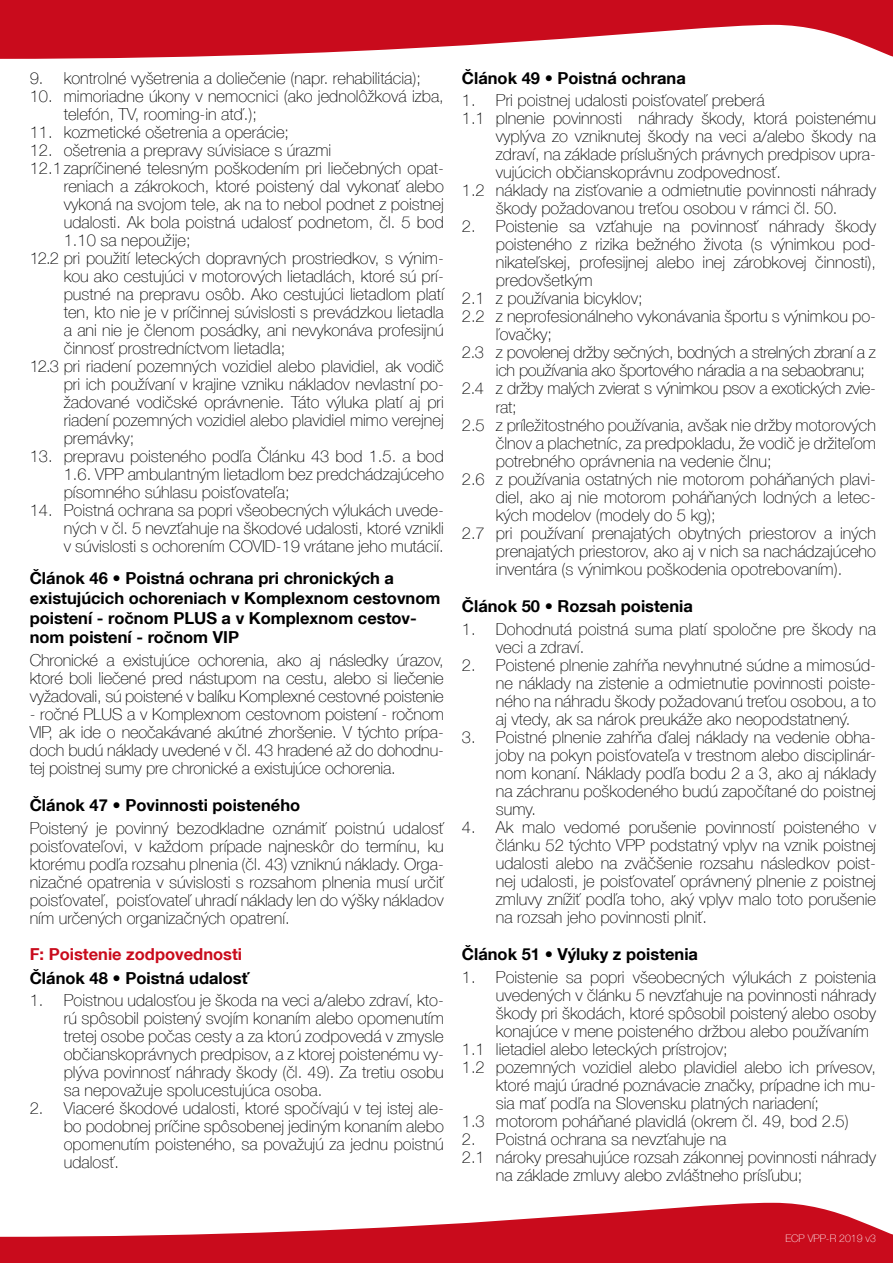
<style>
.page{position:relative;width:893px;height:1263px;background:#fff}
.page>*{position:absolute;margin:0;border:0;box-sizing:border-box;transform-origin:0 0}
.t1{font:100 16.5px/18px "Helvetica Neue LT Com";color:#000;text-align:justify}
.t2{font:700 16.5px/19.8px "Helvetica Neue LT Com";color:#000}
.t3{font:100 16.5px "Helvetica Neue LT Com";letter-spacing:-.02em;color:#000}
.t4{font:700 16.5px "Helvetica Neue LT Com";color:#c90b1c}
.t5{font:100 10.5px "Helvetica Neue LT Com";color:#fff}
</style>
<div class="page">
<svg style="left:0;top:0;width:893px;height:59px;fill:#c90b1c"></svg>
<svg style="left:0;top:1202px;width:893px;height:61px;fill:#c90b1c"></svg>
<p class="t1" style="left:30px;top:69px;width:393px">9. kontrolné vyšetrenia a doliečenie (napr. rehabilitácia);</p>
<p class="t1" style="left:64px;top:87px;width:382px;text-indent:-34px">10. mimoriadne úkony v nemocnici (ako jednolôžková izba, telefón, TV, rooming-in atď.);</p>
<p class="t1" style="left:30px;top:123px;width:261px">11. kozmetické ošetrenia a operácie;</p>
<p class="t1" style="left:30px;top:141px;width:303px">12. ošetrenia a prepravy súvisiace s úrazmi</p>
<p class="t1" style="left:30px;top:159px;width:416px">12.1zapríčinené telesným poškodením pri liečebných opat-</p>
<p class="t1" style="left:64px;top:177px;width:382px">reniach a zákrokoch, ktoré poistený dal vykonať alebo</p>
<p class="t1" style="left:64px;top:195px;width:382px">vykoná na svojom tele, ak na to nebol podnet z poistnej</p>
<p class="t1" style="left:64px;top:213px;width:382px">udalosti. Ak bola poistná udalosť podnetom, čl. 5 bod</p>
<p class="t1" style="left:64px;top:231px;width:128px">1.10 sa nepoužije;</p>
<p class="t1" style="left:30px;top:249px;width:416px">12.2 pri použití leteckých dopravných prostriedkov, s výnim-</p>
<p class="t1" style="left:64px;top:267px;width:382px">kou ako cestujúci v motorových lietadlách, ktoré sú prí-</p>
<p class="t1" style="left:64px;top:285px;width:382px">pustné na prepravu osôb. Ako cestujúci lietadlom platí</p>
<p class="t1" style="left:64px;top:303px;width:382px">ten, kto nie je v príčinnej súvislosti s prevádzkou lietadla</p>
<p class="t1" style="left:64px;top:321px;width:382px">a ani nie je členom posádky, ani nevykonáva profesijnú</p>
<p class="t1" style="left:64px;top:339px;width:223px">činnosť prostredníctvom lietadla;</p>
<p class="t1" style="left:30px;top:357px;width:416px">12.3 pri riadení pozemných vozidiel alebo plavidiel, ak vodič</p>
<p class="t1" style="left:64px;top:375px;width:382px">pri ich používaní v krajine vzniku nákladov nevlastní po-</p>
<p class="t1" style="left:64px;top:393px;width:382px">žadované vodičské oprávnenie. Táto výluka platí aj pri</p>
<p class="t1" style="left:64px;top:411px;width:382px">riadení pozemných vozidiel alebo plavidiel mimo verejnej</p>
<p class="t1" style="left:64px;top:429px;width:72px">premávky;</p>
<p class="t1" style="left:64px;top:447px;width:382px;text-indent:-34px">13. prepravu poisteného podľa Článku 43 bod 1.5. a bod 1.6. VPP ambulantným lietadlom bez predchádzajúceho písomného súhlasu poisťovateľa;</p>
<p class="t1" style="left:64px;top:501px;width:382px;text-indent:-34px">14. Poistná ochrana sa popri všeobecných výlukách uvede&shy;ných v čl. 5 nevzťahuje na škodové udalosti, ktoré vznikli v súvislosti s ochorením COVID-19 vrátane jeho mutácií.</p>
<p class="t2" style="left:30px;top:568px;width:412px">Článok 46 • Poistná ochrana pri chronických a existujúcich ochoreniach v Komplexnom cestovnom poistení - ročnom PLUS a v Komplexnom cestov&shy;nom poistení - ročnom VIP</p>
<p class="t1" style="left:30px;top:651px;width:416px">Chronické a existujúce ochorenia, ako aj následky úrazov, ktoré boli liečené pred nástupom na cestu, alebo si liečenie vyžadovali, sú poistené v balíku Komplexné cestovné poistenie</p>
<p class="t1" style="left:30px;top:705px;width:416px">- ročné PLUS a v Komplexnom cestovnom poistení - ročnom VIP, ak ide o neočakávané akútné zhoršenie. V týchto prípa&shy;doch budú náklady uvedené v čl. 43 hradené až do dohodnu&shy;tej poistnej sumy pre chronické a existujúce ochorenia.</p>
<p class="t2" style="left:30px;top:795px;width:272px">Článok 47 • Povinnosti poisteného</p>
<p class="t1" style="left:30px;top:819px;width:416px">Poistený je povinný bezodkladne oznámiť poistnú udalosť poisťovateľovi, v každom prípade najneskôr do termínu, ku ktorému podľa rozsahu plnenia (čl. 43) vzniknú náklady. Orga&shy;nizačné opatrenia v súvislosti s rozsahom plnenia musí určiť poisťovateľ, poisťovateľ uhradí náklady len do výšky nákladov ním určených organizačných opatrení.</p>
<p class="t4" style="left:30px;top:943px;width:214px">F: Poistenie zodpovednosti</p>
<p class="t2" style="left:30px;top:967px;width:221px">Článok 48 • Poistná udalosť</p>
<p class="t1" style="left:64px;top:991px;width:382px;text-indent:-34px">1. Poistnou udalosťou je škoda na veci a/alebo zdraví, kto&shy;rú spôsobil poistený svojím konaním alebo opomenutím tretej osobe počas cesty a za ktorú zodpovedá v zmysle občianskoprávnych predpisov, a z ktorej poistenému vy&shy;plýva povinnosť náhrady škody (čl. 49). Za tretiu osobu sa nepovažuje spolucestujúca osoba.</p>
<p class="t1" style="left:64px;top:1099px;width:382px;text-indent:-34px">2. Viaceré škodové udalosti, ktoré spočívajú v tej istej ale&shy;bo podobnej príčine spôsobenej jediným konaním alebo opomenutím poisteného, sa považujú za jednu poistnú udalosť.</p>
<p class="t2" style="left:462px;top:68px;width:226px">Článok 49 • Poistná ochrana</p>
<p class="t1" style="left:462px;top:91px;width:304px">1. Pri poistnej udalosti poisťovateľ preberá</p>
<p class="t1" style="left:462px;top:109px;width:416px">1.1 plnenie povinnosti náhrady škody, ktorá poistenému</p>
<p class="t1" style="left:496px;top:127px;width:382px">vyplýva zo vzniknutej škody na veci a/alebo škody na</p>
<p class="t1" style="left:496px;top:145px;width:382px">zdraví, na základe príslušných právnych predpisov upra-</p>
<p class="t1" style="left:496px;top:163px;width:287px">vujúcich občianskoprávnu zodpovednosť.</p>
<p class="t1" style="left:462px;top:181px;width:416px">1.2 náklady na zisťovanie a odmietnutie povinnosti náhrady</p>
<p class="t1" style="left:496px;top:199px;width:343px">škody požadovanou treťou osobou v rámci čl. 50.</p>
<p class="t1" style="left:462px;top:217px;width:416px">2. Poistenie sa vzťahuje na povinnosť náhrady škody</p>
<p class="t1" style="left:496px;top:235px;width:382px">poisteného z rizika bežného života (s výnimkou pod-</p>
<p class="t1" style="left:496px;top:253px;width:382px">nikateľskej, profesijnej alebo inej zárobkovej činnosti),</p>
<p class="t1" style="left:496px;top:271px;width:98px">predovšetkým</p>
<p class="t1" style="left:462px;top:289px;width:182px">2.1 z používania bicyklov;</p>
<p class="t1" style="left:462px;top:307px;width:416px">2.2 z neprofesionálneho vykonávania športu s výnimkou po-</p>
<p class="t1" style="left:496px;top:325px;width:58px">ľovačky;</p>
<p class="t3" style="left:462px;top:343px;width:416px">2.3 z povolenej držby sečných, bodných a strelných zbraní a z</p>
<p class="t3" style="left:496px;top:361px;width:371px">ich používania ako športového náradia a na sebaobranu;</p>
<p class="t3" style="left:462px;top:379px;width:416px">2.4 z držby malých zvierat s výnimkou psov a exotických zvie-</p>
<p class="t1" style="left:496px;top:397px;width:22px">rat;</p>
<p class="t1" style="left:462px;top:415px;width:416px">2.5 z príležitostného používania, avšak nie držby motorových</p>
<p class="t1" style="left:496px;top:433px;width:382px">člnov a plachetníc, za predpokladu, že vodič je držiteľom</p>
<p class="t1" style="left:496px;top:451px;width:277px">potrebného oprávnenia na vedenie člnu;</p>
<p class="t1" style="left:462px;top:469px;width:416px">2.6 z používania ostatných nie motorom poháňaných plavi-</p>
<p class="t1" style="left:496px;top:487px;width:382px">diel, ako aj nie motorom poháňaných lodných a letec-</p>
<p class="t1" style="left:496px;top:505px;width:221px">kých modelov (modely do 5 kg);</p>
<p class="t1" style="left:462px;top:523px;width:416px">2.7 pri používaní prenajatých obytných priestorov a iných</p>
<p class="t1" style="left:496px;top:541px;width:382px">prenajatých priestorov, ako aj v nich sa nachádzajúceho</p>
<p class="t1" style="left:496px;top:559px;width:348px">inventára (s výnimkou poškodenia opotrebovaním).</p>
<p class="t2" style="left:462px;top:596px;width:232px">Článok 50 • Rozsah poistenia</p>
<p class="t1" style="left:496px;top:619px;width:382px;text-indent:-34px">1. Dohodnutá poistná suma platí spoločne pre škody na veci a zdraví.</p>
<p class="t1" style="left:496px;top:655px;width:382px;text-indent:-34px">2. Poistené plnenie zahŕňa nevyhnutné súdne a mimosúd&shy;ne náklady na zistenie a odmietnutie povinnosti poiste&shy;ného na náhradu škody požadovanú treťou osobou, a to aj vtedy, ak sa nárok preukáže ako neopodstatnený.</p>
<p class="t1" style="left:496px;top:727px;width:382px;text-indent:-34px">3. Poistné plnenie zahŕňa ďalej náklady na vedenie obha&shy;joby na pokyn poisťovateľa v trestnom alebo disciplinár&shy;nom konaní. Náklady podľa bodu 2 a 3, ako aj náklady na záchranu poškodeného budú započítané do poistnej sumy.</p>
<p class="t1" style="left:496px;top:817px;width:382px;text-indent:-34px">4. Ak malo vedomé porušenie povinností poisteného v článku 52 týchto VPP podstatný vplyv na vznik poistnej udalosti alebo na zväčšenie rozsahu následkov poist&shy;nej udalosti, je poisťovateľ oprávnený plnenie z poistnej zmluvy znížiť podľa toho, aký vplyv malo toto porušenie na rozsah jeho povinnosti plniť.</p>
<p class="t2" style="left:462px;top:944px;width:238px">Článok 51 • Výluky z poistenia</p>
<p class="t1" style="left:462px;top:968px;width:416px">1. Poistenie sa popri všeobecných výlukách z poistenia</p>
<p class="t1" style="left:496px;top:986px;width:382px">uvedených v článku 5 nevzťahuje na povinnosti náhrady</p>
<p class="t1" style="left:496px;top:1004px;width:382px">škody pri škodách, ktoré spôsobil poistený alebo osoby</p>
<p class="t1" style="left:496px;top:1022px;width:375px">konajúce v mene poisteného držbou alebo používaním</p>
<p class="t1" style="left:462px;top:1040px;width:267px">1.1 lietadiel alebo leteckých prístrojov;</p>
<p class="t1" style="left:462px;top:1058px;width:416px">1.2 pozemných vozidiel alebo plavidiel alebo ich prívesov,</p>
<p class="t1" style="left:496px;top:1076px;width:382px">ktoré majú úradné poznávacie značky, prípadne ich mu-</p>
<p class="t1" style="left:496px;top:1094px;width:325px">sia mať podľa na Slovensku platných nariadení;</p>
<p class="t1" style="left:462px;top:1112px;width:388px">1.3 motorom poháňané plavidlá (okrem čl. 49, bod 2.5)</p>
<p class="t1" style="left:462px;top:1130px;width:266px">2. Poistná ochrana sa nevzťahuje na</p>
<p class="t1" style="left:462px;top:1148px;width:416px">2.1 nároky presahujúce rozsah zákonnej povinnosti náhrady</p>
<p class="t1" style="left:496px;top:1166px;width:308px">na základe zmluvy alebo zvláštneho prísľubu;</p>
<p class="t5" style="left:785px;top:1232px;width:92px">ECP VPP-R 2019 v3</p>
</div>
